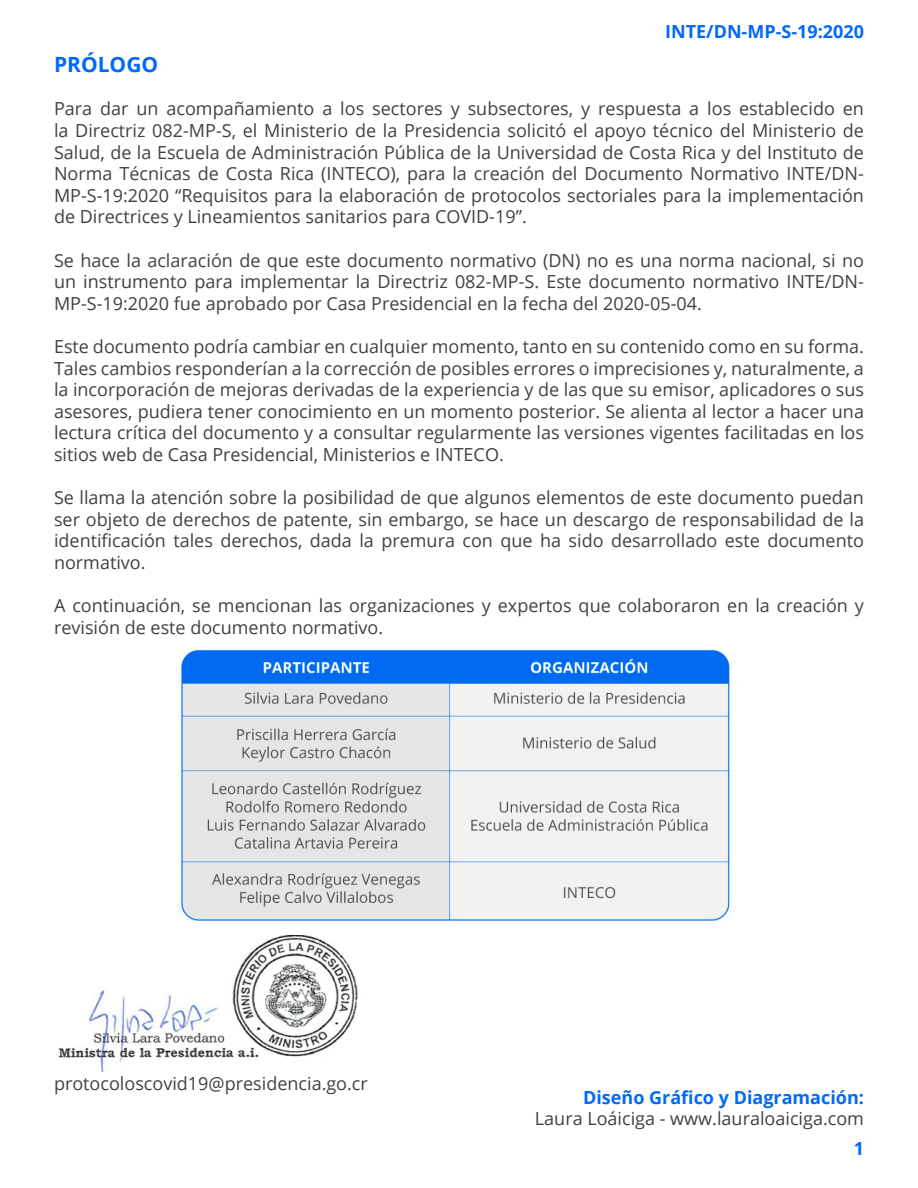
<style>
.page{position:relative;width:918px;height:1188px;background:#fff}
.page>*{position:absolute;margin:0;border:0;box-sizing:border-box;transform-origin:0 0}
.t1{font:700 21px "Open Sans";color:#006af6}
.t2{font:18px/21.6px "Open Sans";color:#414042;text-align:justify}
.t3{font:700 18px "Open Sans";color:#006af6}
</style>
<div class="page">
<img style="left:58px;top:935px;width:300px;height:136px">
<img style="left:179px;top:649px;width:552px;height:272px">
<p class="t3" style="left:665px;top:19px;width:200px">INTE/DN-MP-S-19:2020</p>
<p class="t1" style="left:54px;top:50px;width:106px">PRÓLOGO</p>
<p class="t2" style="left:54px;top:98px;width:812px">Para dar un acompañamiento a los sectores y subsectores, y respuesta a los establecido en la Directriz 082-MP-S, el Ministerio de la Presidencia solicitó el apoyo técnico del Ministerio de Salud, de la Escuela de Administración Pública de la Universidad de Costa Rica y del Instituto de Norma Técnicas de Costa Rica (INTECO), para la creación del Documento Normativo INTE/DN-MP-S-19:2020 “Requisitos para la elaboración de protocolos sectoriales para la implementación de Directrices y Lineamientos sanitarios para COVID-19”.</p>
<p class="t2" style="left:54px;top:249px;width:812px">Se hace la aclaración de que este documento normativo (DN) no es una norma nacional, si no un instrumento para implementar la Directriz 082-MP-S. Este documento normativo INTE/DN-MP-S-19:2020 fue aprobado por Casa Presidencial en la fecha del 2020-05-04.</p>
<p class="t2" style="left:54px;top:335px;width:812px">Este documento podría cambiar en cualquier momento, tanto en su contenido como en su forma.<br>Tales cambios responderían a la corrección de posibles errores o imprecisiones y, naturalmente, a la incorporación de mejoras derivadas de la experiencia y de las que su emisor, aplicadores o sus asesores, pudiera tener conocimiento en un momento posterior. Se alienta al lector a hacer una lectura crítica del documento y a consultar regularmente las versiones vigentes facilitadas en los sitios web de Casa Presidencial, Ministerios e INTECO.</p>
<p class="t2" style="left:54px;top:486px;width:812px">Se llama la atención sobre la posibilidad de que algunos elementos de este documento puedan ser objeto de derechos de patente, sin embargo, se hace un descargo de responsabilidad de la identificación tales derechos, dada la premura con que ha sido desarrollado este documento normativo.</p>
<p class="t2" style="left:54px;top:594px;width:812px">A continuación, se mencionan las organizaciones y expertos que colaboraron en la creación y revisión de este documento normativo.</p>
<p class="t2" style="left:54px;top:1072px;width:315px">protocoloscovid19@presidencia.go.cr</p>
<p class="t3" style="left:583px;top:1084px;width:282px">Diseño Gráfico y Diagramación:</p>
<p class="t2" style="left:535px;top:1107px;width:331px">Laura Loáiciga - www.lauraloaiciga.com</p>
<p class="t3" style="left:854px;top:1135px;width:12px">1</p>
</div>
